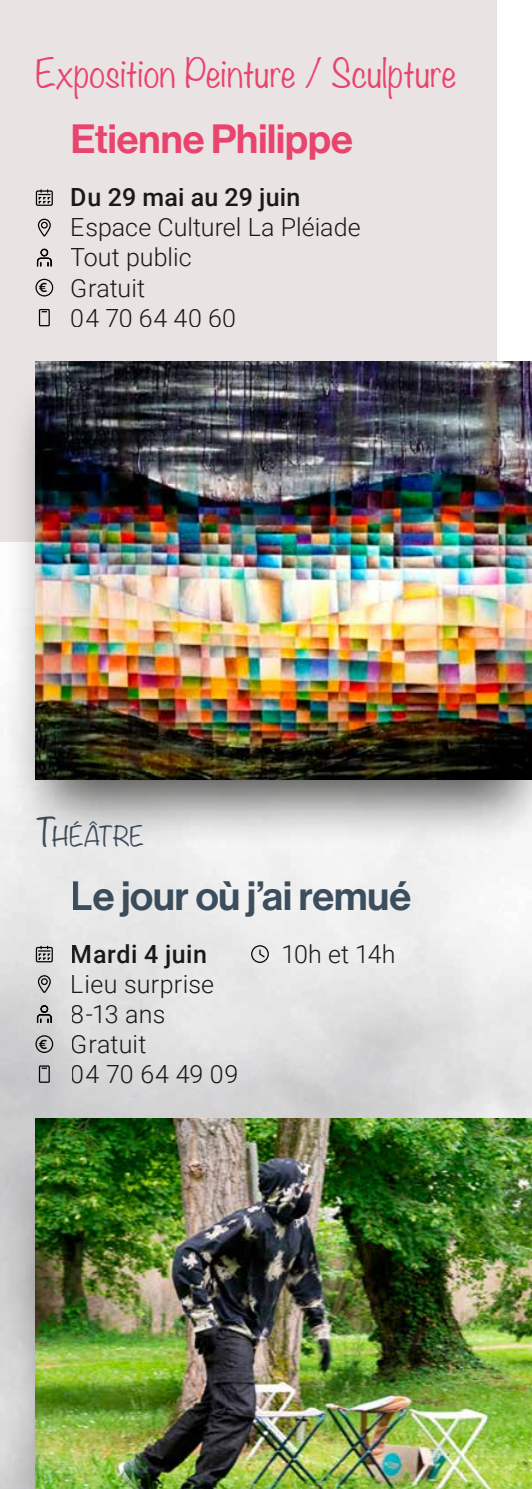
<style>
.page{position:relative;width:532px;height:1489px;background:#fff}
.page>*{position:absolute;margin:0;border:0;box-sizing:border-box;transform-origin:0 0}
.t1{font:40px "N Haas Grotesk DS Pro 65 Md";color:#415464}
.t2{font:40px "N Haas Grotesk DS Pro 65 Md";color:#e9446d}
.t3{font:300 35px "Noteworthy";color:#e9446d}
.t4{font:300 25px/30px "Roboto";letter-spacing:.005em;color:#1d1d1b}
.t5{font:500 25px "Roboto";letter-spacing:.01em;color:#1d1d1b}
.t6{font:300 24.5px "Noteworthy";letter-spacing:.005em;color:#415464}
.t7{font:600 13.75px "Averta";color:#000}
.s1{font-size:35px}
</style>
<div class="page">
<img style="left:0;top:541px;width:531px;height:947px">
<div style="left:0;top:0;width:496px;height:541px;background:#e9e4e3"></div>
<svg style="left:251px;top:945px;width:18px;height:17px"></svg>
<div style="left:6px;top:368px;width:525px;height:477px;background:#1d1d1b;opacity:.75"></div>
<img style="left:35px;top:362px;width:496px;height:418px">
<div style="left:6px;top:1124px;width:525px;height:364px;background:#1d1d1b;opacity:.75"></div>
<svg style="left:37px;top:975px;width:14px;height:17px"></svg>
<div style="left:41px;top:1005px;width:7px;height:7px;border:1px solid #000;border-radius:50%"></div>
<div style="left:40px;top:1005px;width:8px;height:7px;border:1px solid #000;border-radius:50%"></div>
<svg style="left:36px;top:1013px;width:16px;height:9px"></svg>
<svg style="left:35px;top:1035px;width:18px;height:17px"></svg>
<svg style="left:38px;top:1065px;width:12px;height:17px"></svg>
<div style="left:36px;top:946px;width:17px;height:16px;border:1px solid #000"></div>
<svg style="left:38px;top:946px;width:13px;height:15px"></svg>
<svg style="left:37px;top:219px;width:14px;height:17px"></svg>
<div style="left:41px;top:249px;width:7px;height:7px;border:1px solid #000;border-radius:50%"></div>
<div style="left:40px;top:249px;width:8px;height:7px;border:1px solid #000;border-radius:50%"></div>
<svg style="left:36px;top:257px;width:16px;height:9px"></svg>
<svg style="left:35px;top:279px;width:18px;height:17px"></svg>
<svg style="left:38px;top:309px;width:12px;height:17px"></svg>
<div style="left:36px;top:190px;width:17px;height:16px;border:1px solid #000"></div>
<svg style="left:38px;top:190px;width:13px;height:15px"></svg>
<img style="left:36px;top:1118px;width:495px;height:370px">
<h2 class="t3" style="left:35px;top:42px;width:422px">Exposition Peinture / Sculpture</h2>
<p class="t7" style="left:39px;top:279px;width:10px">€</p>
<h1 class="t2" style="left:71px;top:116px;width:283px">Etienne Philippe</h1>
<p class="t5" style="left:71px;top:180px;width:231px">Du 29 mai au 29 juin</p>
<p class="t4" style="left:71px;top:212px;width:291px">Espace Culturel La Pléiade<br>Tout public<br>Gratuit<br>04 70 64 40 60</p>
<p class="t6" style="left:35px;top:814px;width:110px"><span class="s1">T</span>héâtre</p>
<p class="t7" style="left:39px;top:1035px;width:10px">€</p>
<h1 class="t1" style="left:71px;top:872px;width:341px">Le jour où j’ai remué</h1>
<p class="t5" style="left:71px;top:936px;width:137px">Mardi 4 juin</p>
<p class="t4" style="left:281px;top:938px;width:116px">10h et 14h</p>
<p class="t4" style="left:71px;top:968px;width:169px">Lieu surprise<br>8-13 ans<br>Gratuit<br>04 70 64 49 09</p>
</div>
